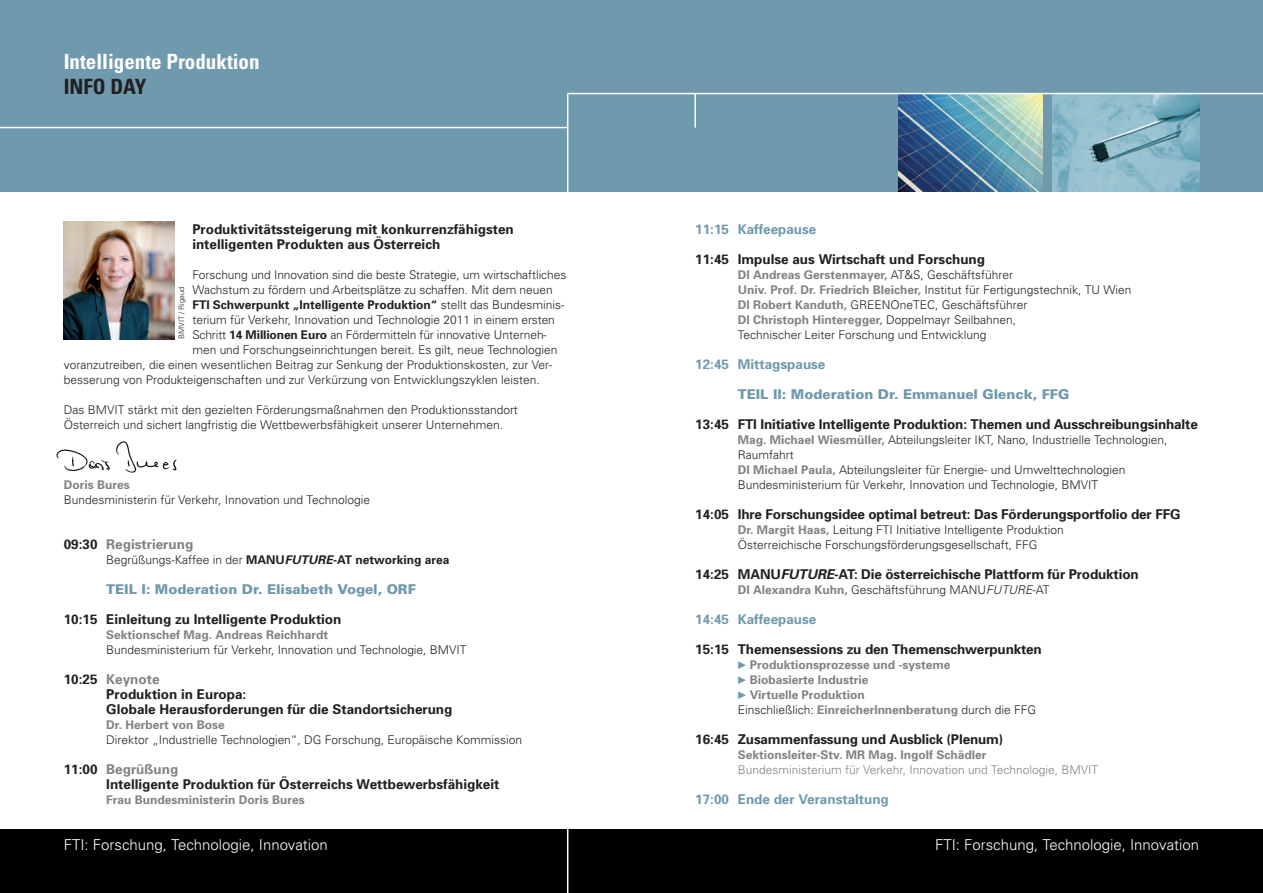
<style>
.page{position:relative;width:1263px;height:893px;background:#fff}
.page>*{position:absolute;margin:0;border:0;box-sizing:border-box;transform-origin:0 0}
.t1{font:700 condensed 21px "Univers";color:#fff}
.t2{font:700 condensed 21px "Univers";color:#231f20}
.t3{font:300 15px "Univers";color:#fff}
.t4{font:700 13.5px/15px "Univers";color:#231f20}
.t5{font:900 13.5px "Univers";color:#6f99ad}
.t6{font:700 13.5px "Univers";color:#6f99ad}
.t7{font:700 13.5px "Univers";color:#808285}
.t8{font:300 12px/15px "Univers";color:#231f20}
.t9{font:700 12px "Univers";color:#808285}
.t10{font:700 12px "Univers";color:#231f20}
.t11{font:300 12px "Univers";color:#808285}
.t12{font:300 7.5px "Univers";color:#231f20}
.s1{font-weight:300}
.s2{font-weight:700}
.s3{color:#231f20}
.s4{font-weight:700;font-style:italic}
.s5{color:#808285}
.s6{font-weight:700;color:#808285}
.s7{font-style:italic}
</style>
<div class="page">
<div style="left:0;top:829px;width:1263px;height:64px;background:#000"></div>
<div style="left:0;top:0;width:1263px;height:191px;background:#6f99ad"></div>
<hr style="left:0;top:127px;width:568px;height:1px;background:#fff">
<hr style="left:694px;top:94px;width:2px;height:34px;background:#fff">
<img style="left:1052px;top:94px;width:147px;height:97px">
<img style="left:898px;top:94px;width:144px;height:97px">
<hr style="left:567px;top:94px;width:1px;height:799px;background:#fff">
<hr style="left:568px;top:93px;width:695px;height:1px;background:#fff">
<img style="left:64px;top:221px;width:110px;height:118px">
<img style="left:56px;top:441px;width:121px;height:32px">
<h1 class="t1" style="left:64px;top:53px;width:197px">Intelligente Produktion</h1>
<h1 class="t2" style="left:64px;top:79px;width:84px">INFO DAY</h1>
<p class="t4" style="left:192px;top:223px;width:323px">Produktivitätssteigerung mit konkurrenzfähigsten intelligenten Produkten aus Österreich</p>
<p class="t8" style="left:192px;top:268px;width:376px">Forschung und Innovation sind die beste Strategie, um wirtschaftliches</p>
<p class="t8" style="left:192px;top:283px;width:362px">Wachstum zu fördern und Arbeitsplätze zu schaffen. Mit dem neuen</p>
<p class="t10" style="left:192px;top:300px;width:374px">FTI Schwerpunkt „Intelligente Produktion“ <span class="s1">stellt das Bundesminis-</span></p>
<p class="t8" style="left:192px;top:313px;width:364px">terium für Verkehr, Innovation und Technologie 2011 in einem ersten</p>
<p class="t8" style="left:192px;top:328px;width:356px">Schritt <span class="s2">14 Millionen Euro</span> an Fördermitteln für innovative Unterneh-</p>
<p class="t8" style="left:192px;top:343px;width:367px">men und Forschungseinrichtungen bereit. Es gilt, neue Technologien</p>
<p class="t8" style="left:64px;top:358px;width:490px">voranzutreiben, die einen wesentlichen Beitrag zur Senkung der Produktionskosten, zur Ver-</p>
<p class="t8" style="left:64px;top:373px;width:478px">besserung von Produkteigenschaften und zur Verkürzung von Entwicklungszyklen leisten.</p>
<p class="t8" style="left:64px;top:403px;width:456px">Das BMVIT stärkt mit den gezielten Förderungsmaßnahmen den Produktionsstandort<br>Österreich und sichert langfristig die Wettbewerbsfähigkeit unserer Unternehmen.</p>
<p class="t12" style="left:179px;top:339px;width:54px;rotate:-90deg">BMVIT / Rigaud</p>
<p class="t9" style="left:64px;top:480px;width:67px">Doris Bures</p>
<p class="t8" style="left:64px;top:493px;width:308px">Bundesministerin für Verkehr, Innovation und Technologie</p>
<p class="t7" style="left:64px;top:539px;width:131px"><span class="s3">09:30</span> Registrierung</p>
<p class="t8" style="left:106px;top:553px;width:345px">Begrüßungs-Kaffee in der <span class="s2">MANU</span><span class="s4">FUTURE</span><span class="s2">-AT networking area</span></p>
<p class="t5" style="left:106px;top:584px;width:311px">TEIL I: Moderation Dr. Elisabeth Vogel, ORF</p>
<p class="t4" style="left:64px;top:613px;width:279px">10:15 Einleitung zu Intelligente Produktion</p>
<p class="t9" style="left:106px;top:630px;width:223px">Sektionschef Mag. Andreas Reichhardt</p>
<p class="t8" style="left:106px;top:643px;width:362px">Bundesministerium für Verkehr, Innovation und Technologie, BMVIT</p>
<p class="t4" style="left:106px;top:673px;width:348px;text-indent:-43px">10:25 <span class="s5">Keynote<br></span>Produktion in Europa:<br>Globale Herausforderungen für die Standortsicherung</p>
<p class="t9" style="left:106px;top:720px;width:120px">Dr. Herbert von Bose</p>
<p class="t8" style="left:106px;top:733px;width:417px">Direktor „Industrielle Technologien“, DG Forschung, Europäische Kommission</p>
<p class="t4" style="left:106px;top:763px;width:395px;text-indent:-43px">11:00 <span class="s5">Begrüßung<br></span>Intelligente Produktion für Österreichs Wettbewerbsfähigkeit</p>
<p class="t9" style="left:106px;top:795px;width:200px">Frau Bundesministerin Doris Bures</p>
<p class="t6" style="left:695px;top:224px;width:123px">11:15 Kaffeepause</p>
<p class="t4" style="left:695px;top:253px;width:291px">11:45 Impulse aus Wirtschaft und Forschung</p>
<p class="t8" style="left:738px;top:268px;width:395px"><span class="s6">DI Andreas Gerstenmayer,</span> AT&amp;S, Geschäftsführer<br><span class="s6">Univ. Prof. Dr. Friedrich Bleicher,</span> Institut für Fertigungstechnik, TU Wien <span class="s6">DI Robert Kanduth,</span> GREENOneTEC, Geschäftsführer<br><span class="s6">DI Christoph Hinteregger,</span> Doppelmayr Seilbahnen,<br>Technischer Leiter Forschung und Entwicklung</p>
<p class="t6" style="left:695px;top:359px;width:132px">12:45 Mittagspause</p>
<p class="t5" style="left:738px;top:389px;width:333px">TEIL II: Moderation Dr. Emmanuel Glenck, FFG</p>
<p class="t4" style="left:695px;top:418px;width:504px">13:45 FTI Initiative Intelligente Produktion: Themen und Ausschreibungsinhalte</p>
<p class="t8" style="left:738px;top:433px;width:431px"><span class="s6">Mag. Michael Wiesmüller,</span> Abteilungsleiter IKT, Nano, Industrielle Technologien, Raumfahrt<br><span class="s6">DI Michael Paula,</span> Abteilungsleiter für Energie- und Umwelttechnologien Bundesministerium für Verkehr, Innovation und Technologie, BMVIT</p>
<p class="t4" style="left:695px;top:508px;width:487px">14:05 Ihre Forschungsidee optimal betreut: Das Förderungsportfolio der FFG</p>
<p class="t8" style="left:738px;top:523px;width:328px"><span class="s6">Dr. Margit Haas,</span> Leitung FTI Initiative Intelligente Produktion<br>Österreichische Forschungsförderungsgesellschaft, FFG</p>
<p class="t4" style="left:695px;top:568px;width:445px">14:25 MANU<span class="s7">FUTURE</span>-AT: Die österreichische Plattform für Produktion</p>
<p class="t8" style="left:738px;top:583px;width:313px"><span class="s6">DI Alexandra Kuhn,</span> Geschäftsführung MANU<span class="s7">FUTURE</span>-AT</p>
<p class="t6" style="left:695px;top:614px;width:123px">14:45 Kaffeepause</p>
<p class="t4" style="left:695px;top:643px;width:348px">15:15 Themensessions zu den Themenschwerpunkten</p>
<p class="t9" style="left:750px;top:660px;width:202px">Produktionsprozesse und -systeme</p>
<p class="t9" style="left:750px;top:675px;width:120px">Biobasierte Industrie</p>
<p class="t9" style="left:750px;top:690px;width:117px">Virtuelle Produktion</p>
<p class="t8" style="left:738px;top:703px;width:300px">Einschließlich: <span class="s6">EinreicherInnenberatung</span> durch die FFG</p>
<p class="t4" style="left:695px;top:733px;width:310px">16:45 Zusammenfassung und Ausblick (Plenum)</p>
<p class="t9" style="left:738px;top:750px;width:250px">Sektionsleiter-Stv. MR Mag. Ingolf Schädler</p>
<p class="t11" style="left:738px;top:765px;width:362px">Bundesministerium für Verkehr, Innovation und Technologie, BMVIT</p>
<p class="t6" style="left:695px;top:794px;width:195px">17:00 Ende der Veranstaltung</p>
<p class="t3" style="left:64px;top:839px;width:266px">FTI: Forschung, Technologie, Innovation</p>
<p class="t3" style="left:935px;top:839px;width:266px">FTI: Forschung, Technologie, Innovation</p>
</div>
